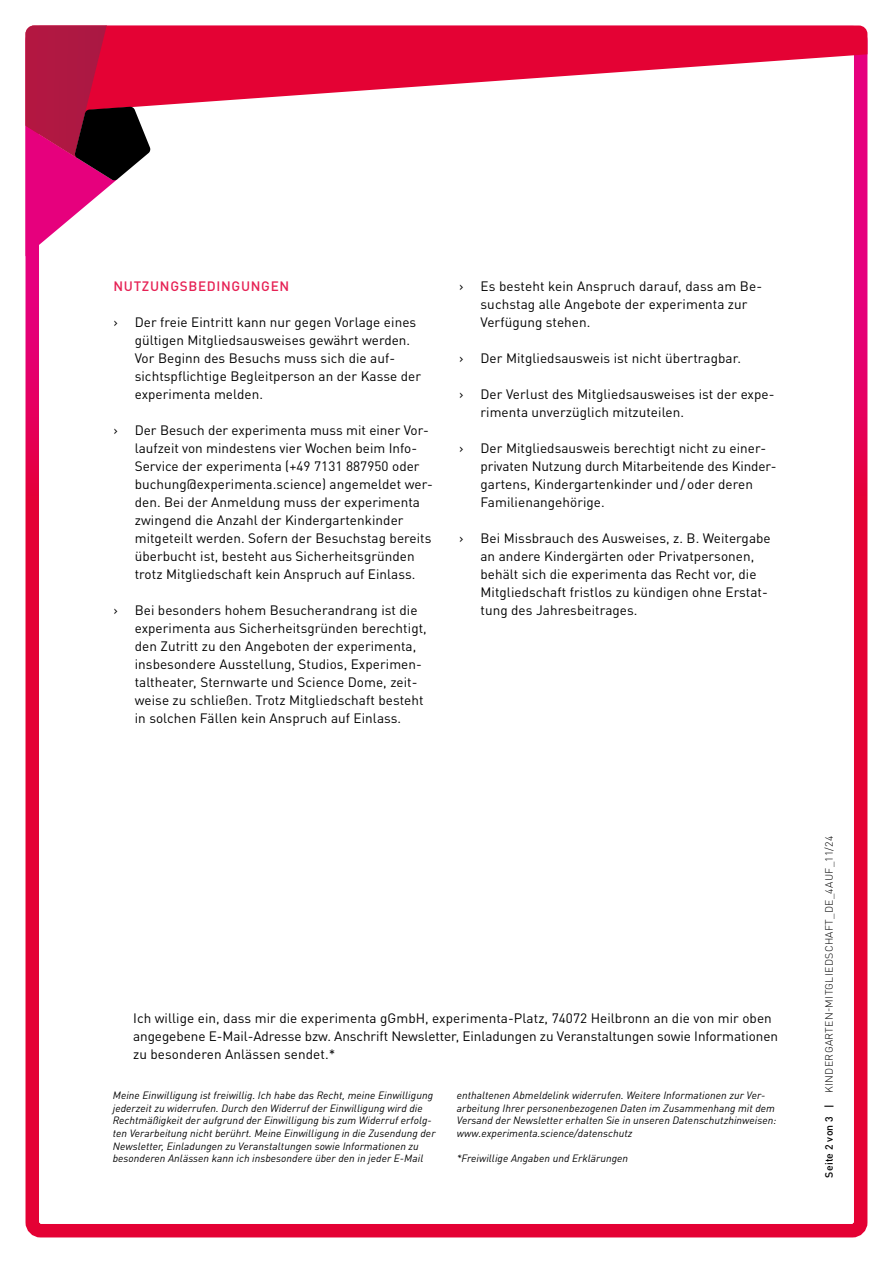
<style>
.page{position:relative;width:893px;height:1263px;background:#fff}
.page>*{position:absolute;margin:0;border:0;box-sizing:border-box;transform-origin:0 0}
.t1{font:13.5px/18px "DIN Pro";letter-spacing:.005em;color:#000}
.t2{font:500 13.5px "DIN Pro";letter-spacing:.05em;color:#e62154}
.t3{font:italic 10.5px/12.6px "DIN Pro";letter-spacing:.005em;color:#000}
.t4{font:300 10.5px "DIN Pro";letter-spacing:.03em;color:#000}
.s1{font-weight:500}
</style>
<div class="page">
<div style="left:26px;top:26px;width:841px;height:1211px;border:14px solid #fff;border-radius:9px"></div>
<svg style="left:151px;top:26px;width:716px;height:88px;fill:#e40234"></svg>
<svg style="left:26px;top:26px;width:125px;height:230px"></svg>
<p class="t2" style="left:114px;top:276px;width:177px">NUTZUNGSBEDINGUNGEN</p>
<p class="t1" style="left:135px;top:313px;width:288px;text-indent:-21px">› Der freie Eintritt kann nur gegen Vorlage eines gültigen Mitgliedsausweises gewährt werden.<br>Vor Beginn des Besuchs muss sich die auf&shy;sichtspflichtige Begleitperson an der Kasse der experimenta melden.</p>
<p class="t1" style="left:135px;top:421px;width:300px;text-indent:-21px">› Der Besuch der experimenta muss mit einer Vor&shy;laufzeit von mindestens vier Wochen beim Info-Service der experimenta (+49 7131 887950 oder buchung@experimenta.science) angemeldet wer&shy;den. Bei der Anmeldung muss der experimenta zwingend die Anzahl der Kindergartenkinder mitgeteilt werden. Sofern der Besuchstag bereits überbucht ist, besteht aus Sicherheitsgründen trotz Mitgliedschaft kein Anspruch auf Einlass.</p>
<p class="t1" style="left:135px;top:601px;width:294px;text-indent:-21px">› Bei besonders hohem Besucherandrang ist die experimenta aus Sicherheitsgründen berechtigt, den Zutritt zu den Angeboten der experimenta, insbesondere Ausstellung, Studios, Experimen&shy;taltheater, Sternwarte und Science Dome, zeit&shy;weise zu schließen. Trotz Mitgliedschaft besteht in solchen Fällen kein Anspruch auf Einlass.</p>
<p class="t1" style="left:480px;top:277px;width:283px;text-indent:-21px">› Es besteht kein Anspruch darauf, dass am Be&shy;suchstag alle Angebote der experimenta zur<br>Verfügung stehen.</p>
<p class="t1" style="left:459px;top:349px;width:283px">› Der Mitgliedsausweis ist nicht übertragbar.</p>
<p class="t1" style="left:480px;top:385px;width:296px;text-indent:-21px">› Der Verlust des Mitgliedsausweises ist der expe&shy;rimenta unverzüglich mitzuteilen.</p>
<p class="t1" style="left:480px;top:439px;width:298px;text-indent:-21px">› Der Mitgliedsausweis berechtigt nicht zu einer&shy;privaten Nutzung durch Mitarbeitende des Kinder&shy;gartens, Kindergartenkinder und/ oder deren Familienangehörige.</p>
<p class="t1" style="left:480px;top:529px;width:292px;text-indent:-21px">› Bei Missbrauch des Ausweises, z. B. Weitergabe an andere Kindergärten oder Privatpersonen, behält sich die experimenta das Recht vor, die Mitgliedschaft fristlos zu kündigen ohne Erstat&shy;tung des Jahresbeitrages.</p>
<p class="t1" style="left:133px;top:1008px;width:646px">Ich willige ein, dass mir die experimenta gGmbH, experimenta-Platz, 74072 Heilbronn an die von mir oben angegebene E-Mail-Adresse bzw. Anschrift Newsletter, Einladungen zu Veranstaltungen sowie Informationen zu besonderen Anlässen sendet.*</p>
<p class="t3" style="left:113px;top:1088px;width:324px">Meine Einwilligung ist freiwillig. Ich habe das Recht, meine Einwilligung jederzeit zu widerrufen. Durch den Widerruf der Einwilligung wird die Rechtmäßigkeit der aufgrund der Einwilligung bis zum Widerruf erfolg&shy;ten Verarbeitung nicht berührt. Meine Einwilligung in die Zusendung der Newsletter, Einladungen zu Veranstaltungen sowie Informationen zu besonderen Anlässen kann ich insbesondere über den in jeder E-Mail</p>
<p class="t3" style="left:457px;top:1088px;width:321px">enthaltenen Abmeldelink widerrufen. Weitere Informationen zur Ver&shy;arbeitung Ihrer personenbezogenen Daten im Zusammenhang mit dem Versand der Newsletter erhalten Sie in unseren Datenschutzhinweisen: www.experimenta.science/datenschutz</p>
<p class="t3" style="left:457px;top:1151px;width:173px">*Freiwillige Angaben und Erklärungen</p>
<p class="t4" style="left:821px;top:1178px;width:343px;rotate:-90deg"><span class="s1">Seite 2 von 3 |</span> KINDERGARTEN-MITGLIEDSCHAFT_DE_4AUF_11/24</p>
</div>
